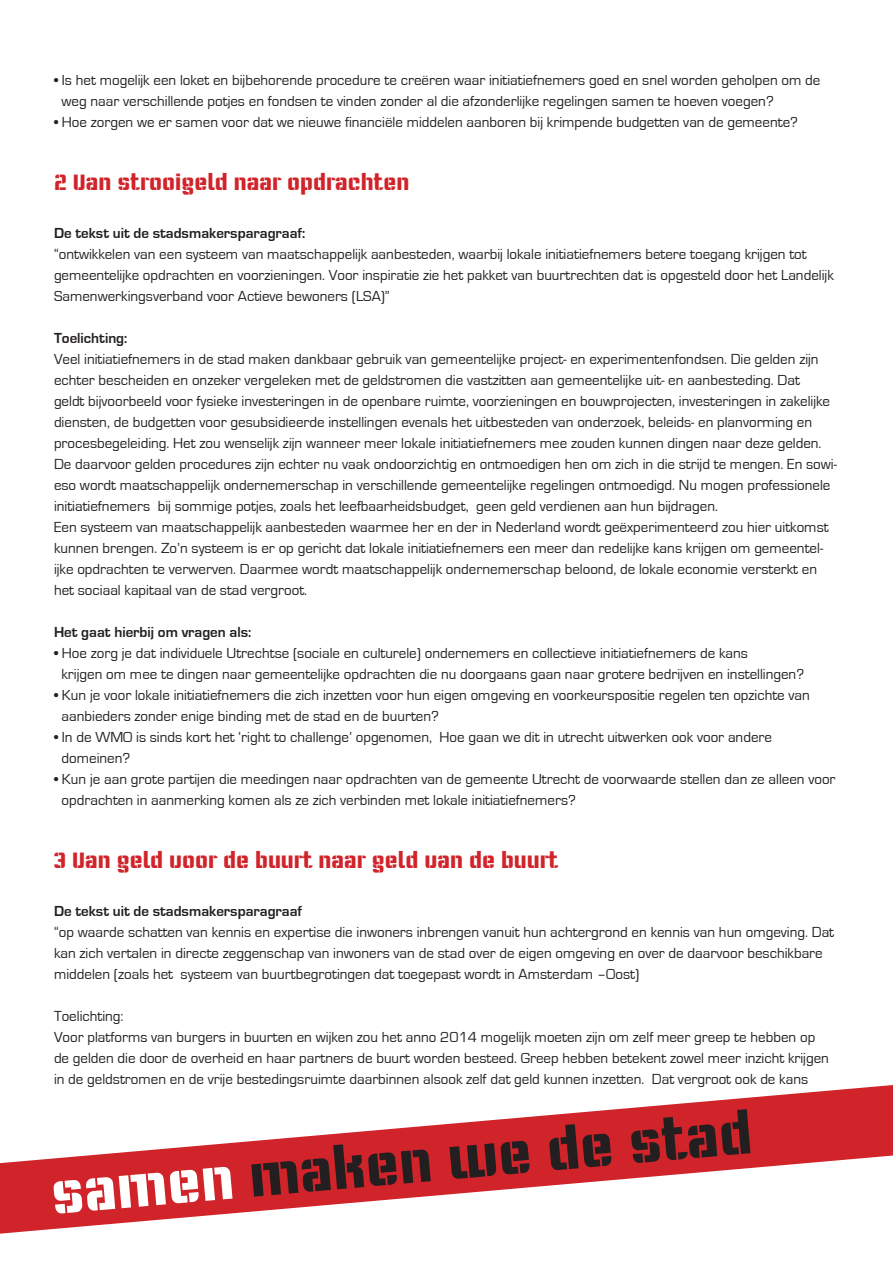
<style>
.page{position:relative;width:893px;height:1263px;background:#fff}
.page>*{position:absolute;margin:0;border:0;box-sizing:border-box;transform-origin:0 0}
.t1{font:54px "DSTRCTSTENCIL";color:#231f20}
.t2{font:21px "DSTRCTSTENCIL";color:#d1232a}
.t3{font:15px/21px "Eurostile";color:#231f20}
.t4{font:700 15px "Eurostile";color:#231f20}
.s1{color:#fff}
</style>
<div class="page">
<svg style="left:0;top:1085px;width:893px;height:149px"></svg>
<p class="t3" style="left:54px;top:70px;width:768px">• Is het mogelijk een loket en bijbehorende procedure te creëren waar initiatiefnemers goed en snel worden geholpen om de</p>
<p class="t3" style="left:62px;top:91px;width:714px">weg naar verschillende potjes en fondsen te vinden zonder al die afzonderlijke regelingen samen te hoeven voegen?</p>
<p class="t3" style="left:54px;top:112px;width:745px">• Hoe zorgen we er samen voor dat we nieuwe financiële middelen aanboren bij krimpende budgetten van de gemeente?</p>
<p class="t2" style="left:54px;top:171px;width:357px">2 Van strooigeld naar opdrachten</p>
<p class="t4" style="left:54px;top:225px;width:253px">De tekst uit de stadsmakersparagraaf:</p>
<p class="t3" style="left:54px;top:244px;width:781px">“ontwikkelen van een systeem van maatschappelijk aanbesteden, waarbij lokale initiatiefnemers betere toegang krijgen tot gemeentelijke opdrachten en voorzieningen. Voor inspiratie zie het pakket van buurtrechten dat is opgesteld door het Landelijk<br>Samenwerkingsverband voor Actieve bewoners (LSA)”</p>
<p class="t4" style="left:54px;top:330px;width:75px">Toelichting:</p>
<p class="t3" style="left:54px;top:349px;width:784px">Veel initiatiefnemers in de stad maken dankbaar gebruik van gemeentelijke project- en experimentenfondsen. Die gelden zijn echter bescheiden en onzeker vergeleken met de geldstromen die vastzitten aan gemeentelijke uit- en aanbesteding. Dat<br>geldt bijvoorbeeld voor fysieke investeringen in de openbare ruimte, voorzieningen en bouwprojecten, investeringen in zakelijke diensten, de budgetten voor gesubsidieerde instellingen evenals het uitbesteden van onderzoek, beleids- en planvorming en procesbegeleiding. Het zou wenselijk zijn wanneer meer lokale initiatiefnemers mee zouden kunnen dingen naar deze gelden.<br>De daarvoor gelden procedures zijn echter nu vaak ondoorzichtig en ontmoedigen hen om zich in die strijd te mengen. En sowi&shy;eso wordt maatschappelijk ondernemerschap in verschillende gemeentelijke regelingen ontmoedigd. Nu mogen professionele initiatiefnemers bij sommige potjes, zoals het leefbaarheidsbudget, geen geld verdienen aan hun bijdragen.</p>
<p class="t3" style="left:54px;top:517px;width:776px">Een systeem van maatschappelijk aanbesteden waarmee her en der in Nederland wordt geëxperimenteerd zou hier uitkomst kunnen brengen. Zo’n systeem is er op gericht dat lokale initiatiefnemers een meer dan redelijke kans krijgen om gemeentel&shy;ijke opdrachten te verwerven. Daarmee wordt maatschappelijk ondernemerschap beloond, de lokale economie versterkt en het sociaal kapitaal van de stad vergroot.</p>
<p class="t4" style="left:54px;top:624px;width:199px">Het gaat hierbij om vragen als:</p>
<p class="t3" style="left:54px;top:643px;width:695px">• Hoe zorg je dat individuele Utrechtse (sociale en culturele) ondernemers en collectieve initiatiefnemers de kans</p>
<p class="t3" style="left:62px;top:664px;width:744px">krijgen om mee te dingen naar gemeentelijke opdrachten die nu doorgaans gaan naar grotere bedrijven en instellingen?</p>
<p class="t3" style="left:54px;top:685px;width:757px">• Kun je voor lokale initiatiefnemers die zich inzetten voor hun eigen omgeving en voorkeurspositie regelen ten opzichte van</p>
<p class="t3" style="left:62px;top:706px;width:379px">aanbieders zonder enige binding met de stad en de buurten?</p>
<p class="t3" style="left:54px;top:727px;width:720px">• In de WMO is sinds kort het ‘right to challenge’ opgenomen, Hoe gaan we dit in utrecht uitwerken ook voor andere</p>
<p class="t3" style="left:62px;top:748px;width:70px">domeinen?</p>
<p class="t3" style="left:54px;top:769px;width:783px">• Kun je aan grote partijen die meedingen naar opdrachten van de gemeente Utrecht de voorwaarde stellen dan ze alleen voor</p>
<p class="t3" style="left:62px;top:790px;width:516px">opdrachten in aanmerking komen als ze zich verbinden met lokale initiatiefnemers?</p>
<p class="t2" style="left:54px;top:849px;width:506px">3 Van geld voor de buurt naar geld van de buurt</p>
<p class="t4" style="left:54px;top:903px;width:250px">De tekst uit de stadsmakersparagraaf</p>
<p class="t3" style="left:54px;top:922px;width:782px">“op waarde schatten van kennis en expertise die inwoners inbrengen vanuit hun achtergrond en kennis van hun omgeving. Dat kan zich vertalen in directe zeggenschap van inwoners van de stad over de eigen omgeving en over de daarvoor beschikbare middelen (zoals het systeem van buurtbegrotingen dat toegepast wordt in Amsterdam –Oost)</p>
<p class="t3" style="left:54px;top:1006px;width:71px">Toelichting:</p>
<p class="t3" style="left:54px;top:1027px;width:776px">Voor platforms van burgers in buurten en wijken zou het anno 2014 mogelijk moeten zijn om zelf meer greep te hebben op de gelden die door de overheid en haar partners de buurt worden besteed. Greep hebben betekent zowel meer inzicht krijgen in de geldstromen en de vrije bestedingsruimte daarbinnen alsook zelf dat geld kunnen inzetten. Dat vergroot ook de kans</p>
<h1 class="t1" style="left:48px;top:1164px;width:705px;rotate:-5deg"><span class="s1">samen</span> maken we de stad</h1>
</div>
